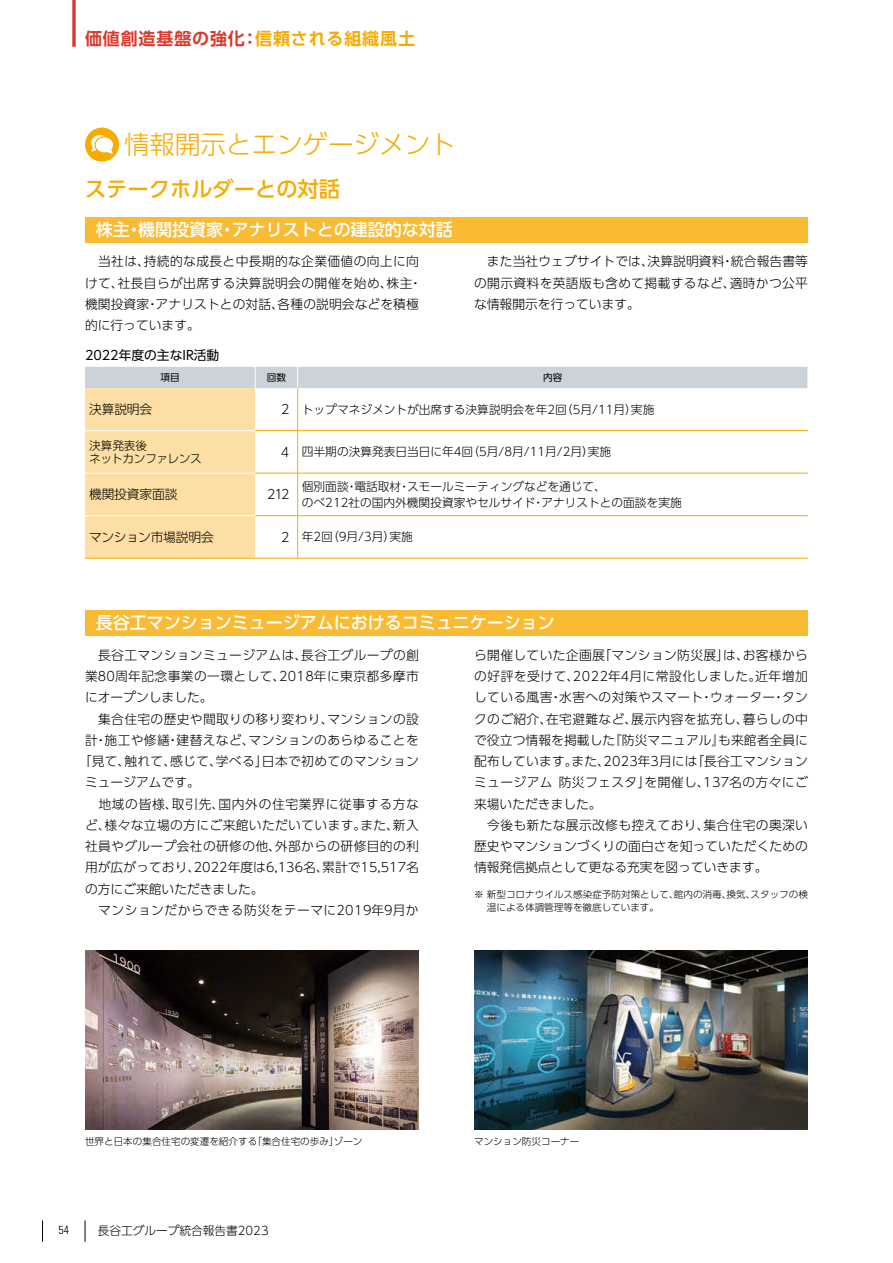
<style>
.page{position:relative;width:893px;height:1263px;background:#fff}
.page>*{position:absolute;margin:0;border:0;box-sizing:border-box;transform-origin:0 0}
.t1{font:300 25.5px "UD Shin Go Pr 6 N";color:#f7ab00}
.t2{font:500 21.3px "UD Shin Go Pr 6 N";color:#f7ab00}
.t3{font:500 16.95px "UD Shin Go Pr 6 N";color:#fff}
.t4{font:700 16.95px "UD Shin Go Pr 6 N De";letter-spacing:.05em;color:#da392b}
.t5{font:300 12.75px/21.3px "UD Shin Go Pr 6 N";letter-spacing:.03em;color:#000}
.t6{font:300 12.75px "UD Shin Go Pr 6 N";color:#000}
.t7{font:300 12.75px "UD Shin Go Pr 6 N";letter-spacing:.005em;color:#000}
.t8{font:300 12.75px "UD Shin Go Pr 6 N";letter-spacing:.05em;color:#000}
.t9{font:300 12.75px "UD Shin Go Pr 6 N";letter-spacing:-.015em;color:#000}
.t10{font:12.75px "UD Shin Go Pr 6 N";color:#000}
.t11{font:300 11.7px/15.9px "UD Shin Go Pr 6 N";color:#000}
.t12{font:300 11.7px/12.8px "UD Shin Go Pr 6 N";letter-spacing:-.03em;color:#000}
.t13{font:300 condensed 11.7px "Univers LT Std";color:#000}
.t14{font:300 9.6px/12.8px "UD Shin Go Pr 6 N";color:#000}
.t15{font:9.6px "UD Shin Go Pr 6 N";color:#000}
.s1{color:#f7ab00}
.s2{font-size:12.75px}
</style>
<div class="page">
<svg style="left:72px;top:0;width:4px;height:47px"></svg>
<div style="left:85px;top:217px;width:723px;height:25px;background:#f8bb33"></div>
<div style="left:85px;top:610px;width:723px;height:26px;background:#f8bb33"></div>
<div style="left:85px;top:128px;width:34px;height:34px;background:#f7ab00;border-radius:50%"></div>
<svg style="left:91px;top:135px;width:22px;height:19px"></svg>
<svg style="left:85px;top:367px;width:723px;height:191px"></svg>
<hr style="left:85px;top:430px;width:170px;height:1px;background:#fff">
<hr style="left:297px;top:388px;width:1px;height:42px;background:#f7ab00">
<hr style="left:297px;top:431px;width:1px;height:42px;background:#f7ab00">
<hr style="left:297px;top:473px;width:1px;height:42px;background:#f7ab00">
<hr style="left:297px;top:516px;width:1px;height:42px;background:#f7ab00">
<hr style="left:85px;top:473px;width:170px;height:1px;background:#fff">
<hr style="left:85px;top:515px;width:170px;height:1px;background:#fff">
<hr style="left:255px;top:430px;width:43px;height:1px;background:#f7ab00">
<hr style="left:298px;top:430px;width:510px;height:1px;background:#f7ab00">
<hr style="left:255px;top:473px;width:43px;height:1px;background:#f7ab00">
<hr style="left:298px;top:473px;width:510px;height:1px;background:#f7ab00">
<hr style="left:255px;top:515px;width:43px;height:1px;background:#f7ab00">
<hr style="left:298px;top:515px;width:510px;height:1px;background:#f7ab00">
<hr style="left:255px;top:558px;width:43px;height:1px;background:#f7ab00">
<hr style="left:298px;top:558px;width:510px;height:1px;background:#f7ab00">
<hr style="left:85px;top:558px;width:170px;height:1px;background:#f7ab00">
<img style="left:474px;top:950px;width:334px;height:179px">
<img style="left:85px;top:950px;width:334px;height:179px">
<svg style="left:85px;top:1220px;width:1px;height:22px"></svg>
<svg style="left:42px;top:1220px;width:1px;height:22px"></svg>
<h3 class="t4" style="left:85px;top:25px;width:331px">価値創造基盤の強化：<span class="s1">信頼される組織風土</span></h3>
<h1 class="t1" style="left:124px;top:124px;width:333px">情報開示とエンゲージメント</h1>
<h2 class="t2" style="left:85px;top:172px;width:257px">ステークホルダーとの対話</h2>
<h3 class="t3" style="left:96px;top:216px;width:359px">株主・機関投資家・アナリストとの建設的な対話</h3>
<p class="t5" style="left:85px;top:250px;width:338px">　当社は、持続的な成長と中長期的な企業価値の向上に向けて、社長自らが出席する決算説明会の開催を始め、株主・機関投資家・アナリストとの対話、各種の説明会などを積極的に行っています。</p>
<p class="t5" style="left:474px;top:250px;width:335px;text-align:justify">　また当社ウェブサイトでは、決算説明資料・統合報告書等の開示資料を英語版も含めて掲載するなど、適時かつ公平な情報開示を行っています。</p>
<p class="t10" style="left:85px;top:345px;width:136px">2022年度の主なIR活動</p>
<p class="t15" style="left:161px;top:370px;width:18px">項目</p>
<p class="t15" style="left:267px;top:370px;width:21px">回数</p>
<p class="t15" style="left:543px;top:370px;width:21px">内容</p>
<p class="t5" style="left:89px;top:398px;width:65px">決算説明会</p>
<p class="t11" style="left:281px;top:401px;width:375px"><span class="s2">2</span> トップマネジメントが出席する決算説明会を年2回(5月/11月)実施</p>
<p class="t12" style="left:89px;top:439px;width:114px">決算発表後<br>ネットカンファレンス</p>
<p class="t11" style="left:281px;top:443px;width:332px"><span class="s2">4</span> 四半期の決算発表日当日に年4回(5月/8月/11月/2月)実施</p>
<p class="t9" style="left:89px;top:484px;width:90px">機関投資家面談</p>
<p class="t5" style="left:267px;top:483px;width:24px">212</p>
<p class="t11" style="left:302px;top:478px;width:381px">個別面談・電話取材・スモールミーティングなどを通じて、<br>のべ212社の国内外機関投資家やセルサイド・アナリストとの面談を実施</p>
<p class="t9" style="left:89px;top:527px;width:126px">マンション市場説明会</p>
<p class="t11" style="left:281px;top:529px;width:133px"><span class="s2">2</span> 年2回(9月/3月)実施</p>
<h3 class="t3" style="left:96px;top:609px;width:461px">長谷工マンションミュージアムにおけるコミュニケーション</h3>
<p class="t5" style="left:85px;top:644px;width:335px">　長谷工マンションミュージアムは、長谷工グループの創</p>
<p class="t5" style="left:85px;top:665px;width:335px">業80周年記念事業の一環として、2018年に東京都多摩市</p>
<p class="t6" style="left:85px;top:687px;width:129px">にオープンしました。</p>
<p class="t5" style="left:85px;top:708px;width:335px">　集合住宅の歴史や間取りの移り変わり、マンションの設</p>
<p class="t5" style="left:85px;top:729px;width:335px">計・施工や修繕・建替えなど、マンションのあらゆることを</p>
<p class="t5" style="left:79px;top:750px;width:342px">「見て、触れて、感じて、学べる」日本で初めてのマンション</p>
<p class="t6" style="left:85px;top:772px;width:116px">ミュージアムです。</p>
<p class="t8" style="left:85px;top:793px;width:335px">　地域の皆様、取引先、国内外の住宅業界に従事する方な</p>
<p class="t5" style="left:85px;top:814px;width:335px">ど、様々な立場の方にご来館いただいています。また、新入</p>
<p class="t5" style="left:85px;top:835px;width:335px">社員やグループ会社の研修の他、外部からの研修目的の利</p>
<p class="t7" style="left:85px;top:857px;width:335px">用が広がっており、2022年度は6,136名、累計で15,517名</p>
<p class="t6" style="left:85px;top:878px;width:180px">の方にご来館いただきました。</p>
<p class="t5" style="left:85px;top:899px;width:335px">　マンションだからできる防災をテーマに2019年9月か</p>
<p class="t5" style="left:474px;top:644px;width:335px">ら開催していた企画展「マンション防災展」は、お客様からの好評を受けて、2022年4月に常設化しました。近年増加している風害・水害への対策やスマート・ウォーター・タンクのご紹介、在宅避難など、展示内容を拡充し、暮らしの中で役立つ情報を掲載した『防災マニュアル』も来館者全員に配布しています。また、2023年3月には「長谷工マンションミュージアム 防災フェスタ」を開催し、137名の方々にご来場いただきました。<br>　今後も新たな展示改修も控えており、集合住宅の奥深い歴史やマンションづくりの面白さを知っていただくための情報発信拠点として更なる充実を図っていきます。</p>
<p class="t14" style="left:487px;top:888px;width:323px;text-indent:-13px">※ 新型コロナウイルス感染症予防対策として、館内の消毒、換気、スタッフの検温による体調管理等を徹底しています。</p>
<p class="t14" style="left:85px;top:1135px;width:279px">世界と日本の集合住宅の変遷を紹介する「集合住宅の歩み」ゾーン</p>
<p class="t14" style="left:474px;top:1135px;width:107px">マンション防災コーナー</p>
<p class="t13" style="left:59px;top:1223px;width:12px">54</p>
<p class="t11" style="left:98px;top:1222px;width:172px">長谷工グループ統合報告書2023</p>
</div>
